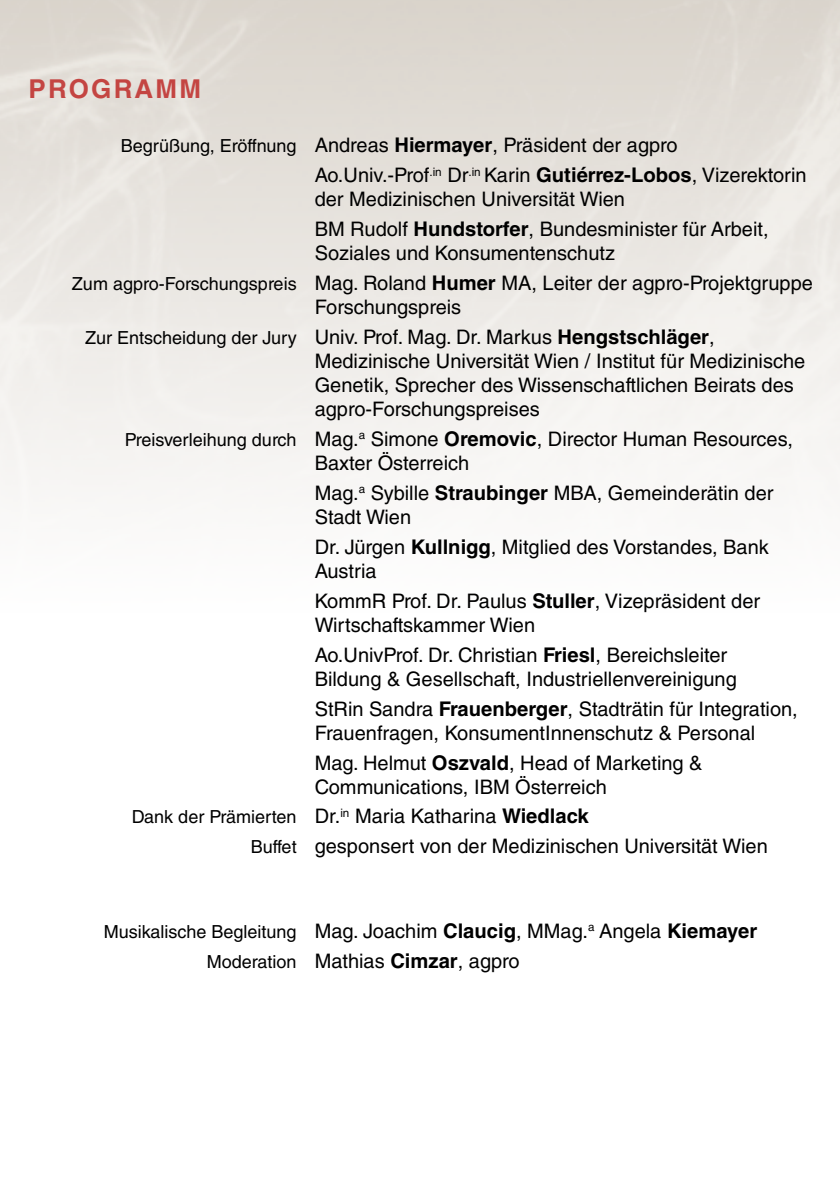
<style>
.page{position:relative;width:840px;height:1191px;background:#fff}
.page>*{position:absolute;margin:0;border:0;box-sizing:border-box;transform-origin:0 0}
.t1{font:700 26px "Helvetica LT Std";letter-spacing:.09em;color:#c44542}
.t2{font:20px/24px "Helvetica LT Std";color:#000}
.t3{font:18px "Helvetica LT Std";color:#000}
.s1{font-size:18px}
.s2{font-weight:700;font-size:20.2px}
.s3{font-size:20px}
</style>
<div class="page">
<h1 class="t1" style="left:28px;top:73px;width:174px">PROGRAMM</h1>
<p class="t2" style="left:314px;top:130px;width:493px;line-height:30px;text-indent:-194px"><span class="s1">Begrüßung, Eröffnung</span> Andreas <span class="s2">Hiermayer</span>, Präsident der agpro<br>Ao.Univ.-Prof<sup>.in</sup> Dr<sup>.in</sup> Karin <span class="s2">Gutiérrez-Lobos</span>, Vizerektorin</p>
<p class="t2" style="left:314px;top:184px;width:455px;line-height:30px">der Medizinischen Universität Wien<br>BM Rudolf <span class="s2">Hundstorfer</span>, Bundesminister für Arbeit,</p>
<p class="t2" style="left:72px;top:238px;width:742px;line-height:30px;text-indent:242px">Soziales und Konsumentenschutz<br><span class="s1">Zum agpro-Forschungspreis</span> Mag. Roland <span class="s2">Humer</span> MA, Leiter der agpro-Projektgruppe</p>
<p class="t2" style="left:85px;top:292px;width:630px;line-height:30px;text-indent:229px">Forschungspreis<br><span class="s1">Zur Entscheidung der Jury</span> Univ. Prof. Mag. Dr. Markus <span class="s2">Hengstschläger</span>,</p>
<p class="t2" style="left:314px;top:349px;width:492px">Medizinische Universität Wien / Institut für Medizinische<br>Genetik, Sprecher des Wissenschaftlichen Beirats des agpro-Forschungspreises</p>
<p class="t2" style="left:314px;top:427px;width:479px;text-indent:-190px"><span class="s1">Preisverleihung durch</span> Mag.<sup>a</sup> Simone <span class="s2">Oremovic</span>, Director Human Resources,<br>Baxter Österreich</p>
<p class="t2" style="left:314px;top:481px;width:460px">Mag.<sup>a</sup> Sybille <span class="s2">Straubinger</span> MBA, Gemeinderätin der<br>Stadt Wien</p>
<p class="t2" style="left:314px;top:535px;width:455px">Dr. Jürgen <span class="s2">Kullnigg</span>, Mitglied des Vorstandes, Bank<br>Austria</p>
<p class="t2" style="left:314px;top:588px;width:447px">KommR Prof. Dr. Paulus <span class="s2">Stuller</span>, Vizepräsident der<br>Wirtschaftskammer Wien</p>
<p class="t2" style="left:314px;top:642px;width:423px">Ao.UnivProf. Dr. Christian <span class="s2">Friesl</span>, Bereichsleiter<br>Bildung &amp; Gesellschaft, Industriellenvereinigung</p>
<p class="t2" style="left:314px;top:696px;width:484px">StRin Sandra <span class="s2">Frauenberger</span>, Stadträtin für Integration,<br>Frauenfragen, KonsumentInnenschutz &amp; Personal</p>
<p class="t2" style="left:314px;top:750px;width:389px">Mag. Helmut <span class="s2">Oszvald</span>, Head of Marketing &amp;<br>Communications, IBM Österreich</p>
<p class="t3" style="left:132px;top:806px;width:458px">Dank der Prämierten <span class="s3">Dr.</span><sup>in</sup> <span class="s3">Maria Katharina</span> <span class="s2">Wiedlack</span></p>
<p class="t2" style="left:251px;top:834px;width:518px"><span class="s1">Buffet</span> gesponsert von der Medizinischen Universität Wien</p>
<p class="t2" style="left:206px;top:915px;width:552px;line-height:30px;text-indent:-103px"><span class="s1">Musikalische Begleitung</span> Mag. Joachim <span class="s2">Claucig</span>, MMag.<sup>a</sup> Angela <span class="s2">Kiemayer<br></span><span class="s1">Moderation</span> Mathias <span class="s2">Cimzar</span>, agpro</p>
</div>
